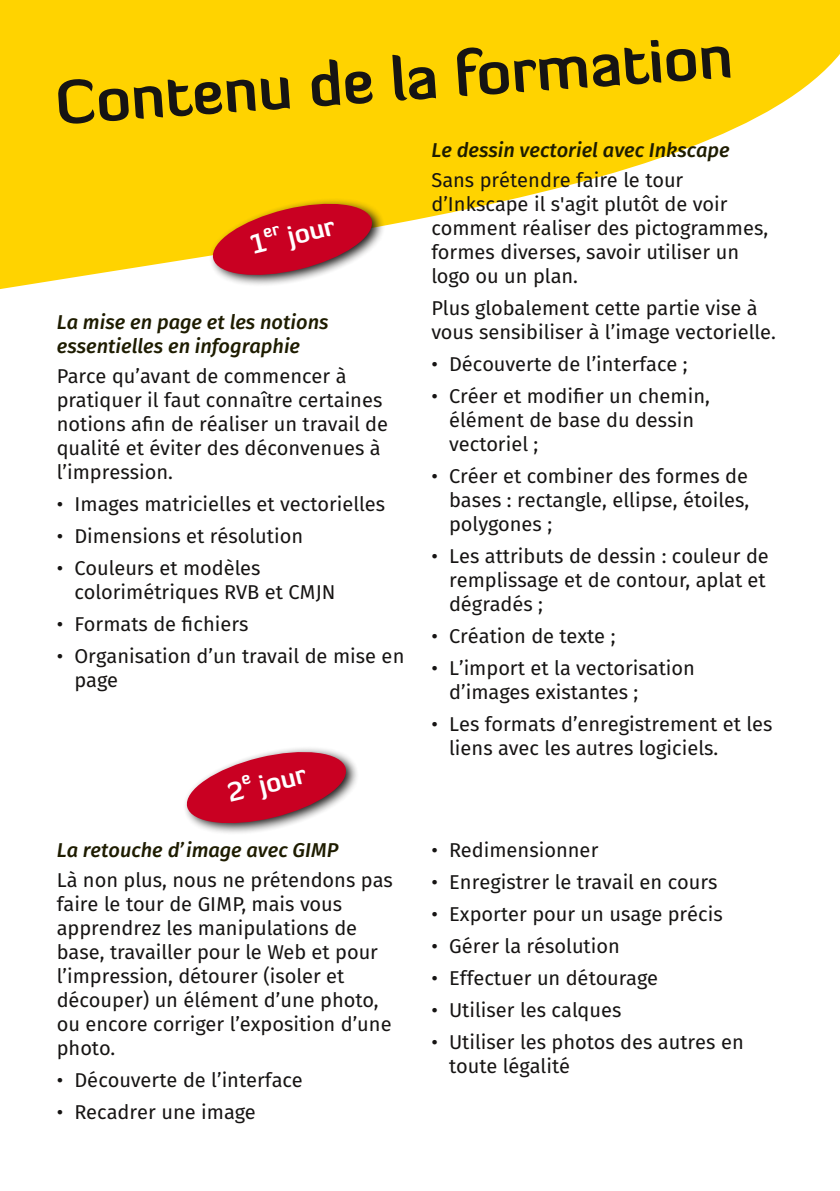
<style>
.page{position:relative;width:840px;height:1191px;background:#fff}
.page>*{position:absolute;margin:0;border:0;box-sizing:border-box;transform-origin:0 0}
.t1{font:700 60px "Diavlo";color:#161413}
.t2{font:700 26px "Diavlo";color:#fff}
.t3{font:20px/24px "Fira Sans";color:#161413}
.t4{font:italic 500 20px/24px "Fira Sans";color:#1e1c00}
</style>
<div class="page">
<svg style="left:0;top:0;width:839px;height:289px;fill:#ffd300"></svg>
<img style="left:199px;top:181px;width:197px;height:108px">
<svg style="left:206px;top:190px;width:173px;height:98px"></svg>
<svg style="left:185px;top:748px;width:168px;height:85px"></svg>
<h1 class="t1" style="left:54px;top:79px;width:680px;rotate:-4deg">Contenu de la formation</h1>
<h2 class="t2" style="left:285px;top:226px;width:49px;rotate:-14deg">jour</h2>
<p class="t4" style="left:57px;top:310px;width:273px">La mise en page et les notions essentielles en infographie</p>
<p class="t3" style="left:57px;top:364px;width:333px">Parce qu’avant de commencer à pratiquer il faut connaître certaines notions afin de réaliser un travail de qualité et éviter des déconvenues à l’impression.</p>
<p class="t3" style="left:57px;top:492px;width:330px">• Images matricielles et vectorielles</p>
<p class="t3" style="left:57px;top:524px;width:248px">• Dimensions et résolution</p>
<p class="t3" style="left:74px;top:556px;width:262px;text-indent:-18px">• Couleurs et modèles colorimétriques RVB et CMJN</p>
<p class="t3" style="left:57px;top:612px;width:193px">• Formats de fichiers</p>
<p class="t3" style="left:74px;top:644px;width:331px;text-indent:-18px">• Organisation d’un travail de mise en page</p>
<h2 class="t2" style="left:257px;top:775px;width:49px;rotate:-14deg">jour</h2>
<p class="t4" style="left:57px;top:838px;width:283px">La retouche d’image avec GIMP</p>
<p class="t3" style="left:57px;top:868px;width:337px">Là non plus, nous ne prétendons pas faire le tour de GIMP, mais vous apprendrez les manipulations de base, travailler pour le Web et pour l’impression, détourer (isoler et découper) un élément d’une photo, ou encore corriger l’exposition d’une photo.</p>
<p class="t3" style="left:57px;top:1068px;width:247px">• Découverte de l’interface</p>
<p class="t3" style="left:57px;top:1100px;width:200px">• Recadrer une image</p>
<p class="t4" style="left:431px;top:138px;width:300px">Le dessin vectoriel avec Inkscape</p>
<p class="t3" style="left:431px;top:168px;width:338px">Sans prétendre faire le tour d’Inkscape il s'agit plutôt de voir comment réaliser des pictogrammes, formes diverses, savoir utiliser un logo ou un plan.</p>
<p class="t3" style="left:431px;top:296px;width:346px">Plus globalement cette partie vise à vous sensibiliser à l’image vectorielle.</p>
<p class="t3" style="left:431px;top:352px;width:258px">• Découverte de l’interface ;</p>
<p class="t3" style="left:449px;top:384px;width:262px;text-indent:-18px">• Créer et modifier un chemin, élément de base du dessin vectoriel ;</p>
<p class="t3" style="left:449px;top:464px;width:301px;text-align:justify;text-indent:-18px">• Créer et combiner des formes de bases : rectangle, ellipse, étoiles, polygones ;</p>
<p class="t3" style="left:449px;top:544px;width:321px;text-indent:-18px">• Les attributs de dessin : couleur de remplissage et de contour, aplat et dégradés ;</p>
<p class="t3" style="left:431px;top:624px;width:185px">• Création de texte ;</p>
<p class="t3" style="left:449px;top:656px;width:247px;text-indent:-18px">• L’import et la vectorisation d’images existantes ;</p>
<p class="t3" style="left:449px;top:712px;width:324px;text-indent:-18px">• Les formats d’enregistrement et les liens avec les autres logiciels.</p>
<p class="t3" style="left:431px;top:837px;width:168px">• Redimensionner</p>
<p class="t3" style="left:431px;top:869px;width:287px">• Enregistrer le travail en cours</p>
<p class="t3" style="left:431px;top:901px;width:293px">• Exporter pour un usage précis</p>
<p class="t3" style="left:431px;top:933px;width:190px">• Gérer la résolution</p>
<p class="t3" style="left:431px;top:965px;width:228px">• Effectuer un détourage</p>
<p class="t3" style="left:431px;top:997px;width:191px">• Utiliser les calques</p>
<p class="t3" style="left:449px;top:1029px;width:296px;text-indent:-18px">• Utiliser les photos des autres en toute légalité</p>
</div>
